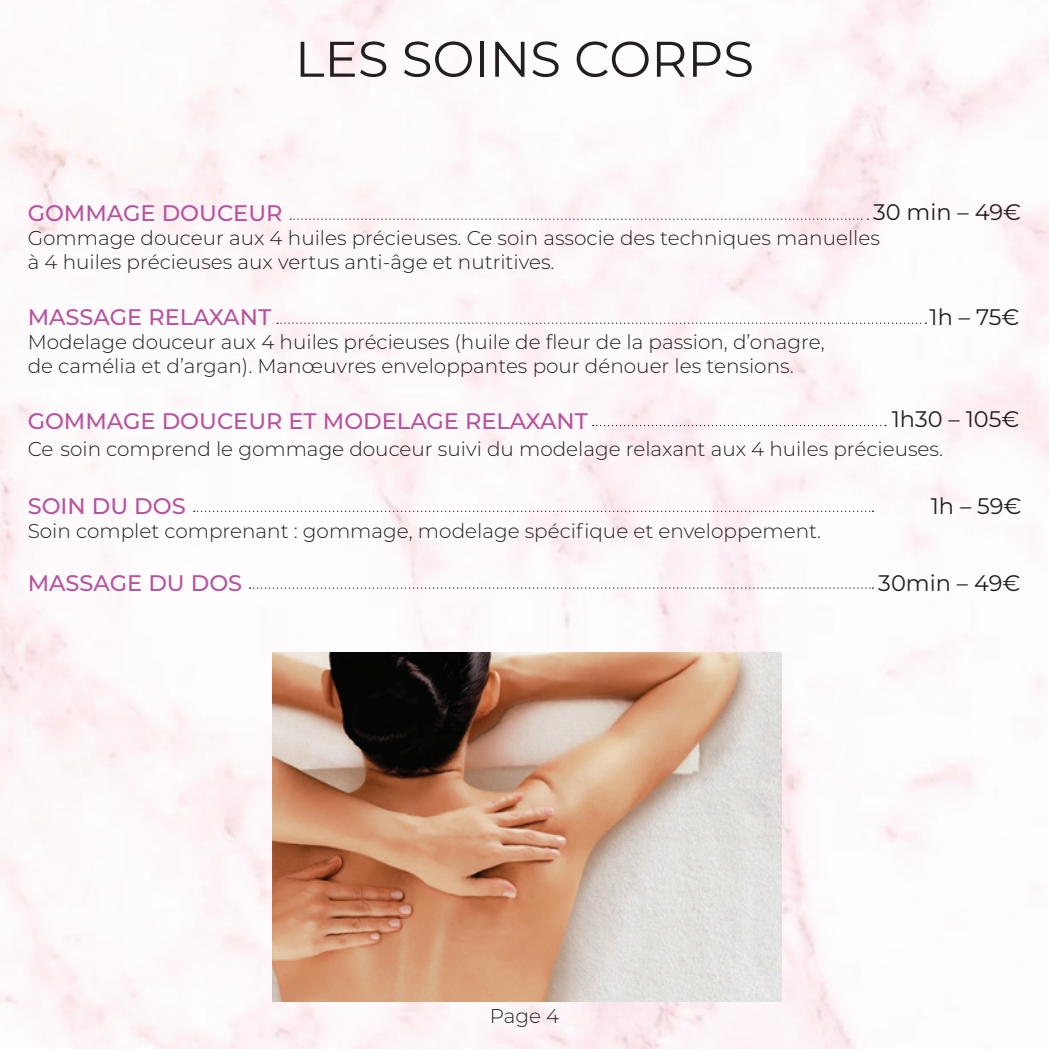
<style>
.page{position:relative;width:1049px;height:1049px;background:#fff}
.page>*{position:absolute;margin:0;border:0;box-sizing:border-box;transform-origin:0 0}
.t1{font:100 50px "Montserrat";color:#231f20}
.t2{font:100 22.5px "Montserrat";color:#b8529f}
.t3{font:100 22.5px "Montserrat";color:#231f20}
.t4{font:300 20px/24px "Montserrat";color:#231f20}
</style>
<div class="page">
<img style="left:0;top:0;width:1049px;height:1049px">
<img style="left:272px;top:653px;width:509px;height:348px">
<svg style="left:290px;top:218px;width:578px;height:2px"></svg>
<svg style="left:277px;top:323px;width:649px;height:1px"></svg>
<svg style="left:593px;top:425px;width:293px;height:1px"></svg>
<svg style="left:194px;top:511px;width:679px;height:1px"></svg>
<svg style="left:250px;top:587px;width:623px;height:2px"></svg>
<h1 class="t1" style="left:295px;top:26px;width:461px">LES SOINS CORPS</h1>
<p class="t3" style="left:873px;top:197px;width:150px">30 min – 49€</p>
<p class="t2" style="left:28px;top:198px;width:256px">GOMMAGE DOUCEUR</p>
<p class="t4" style="left:28px;top:225px;width:854px">Gommage douceur aux 4 huiles précieuses. Ce soin associe des techniques manuelles à 4 huiles précieuses aux vertus anti-âge et nutritives.</p>
<p class="t2" style="left:28px;top:302px;width:245px">MASSAGE RELAXANT</p>
<p class="t4" style="left:28px;top:329px;width:798px">Modelage douceur aux 4 huiles précieuses (huile de fleur de la passion, d’onagre, de camélia et d’argan). Manœuvres enveloppantes pour dénouer les tensions.</p>
<p class="t2" style="left:28px;top:406px;width:562px">GOMMAGE DOUCEUR ET MODELAGE RELAXANT</p>
<p class="t4" style="left:28px;top:437px;width:917px">Ce soin comprend le gommage douceur suivi du modelage relaxant aux 4 huiles précieuses.</p>
<p class="t2" style="left:28px;top:491px;width:160px">SOIN DU DOS</p>
<p class="t4" style="left:28px;top:518px;width:795px">Soin complet comprenant : gommage, modelage spécifique et enveloppement.</p>
<p class="t2" style="left:28px;top:568px;width:216px">MASSAGE DU DOS</p>
<p class="t3" style="left:929px;top:302px;width:91px">1h – 75€</p>
<p class="t3" style="left:892px;top:404px;width:129px">1h30 – 105€</p>
<p class="t3" style="left:931px;top:491px;width:92px">1h – 59€</p>
<p class="t3" style="left:878px;top:568px;width:144px">30min – 49€</p>
<p class="t4" style="left:490px;top:1003px;width:71px">Page 4</p>
</div>
